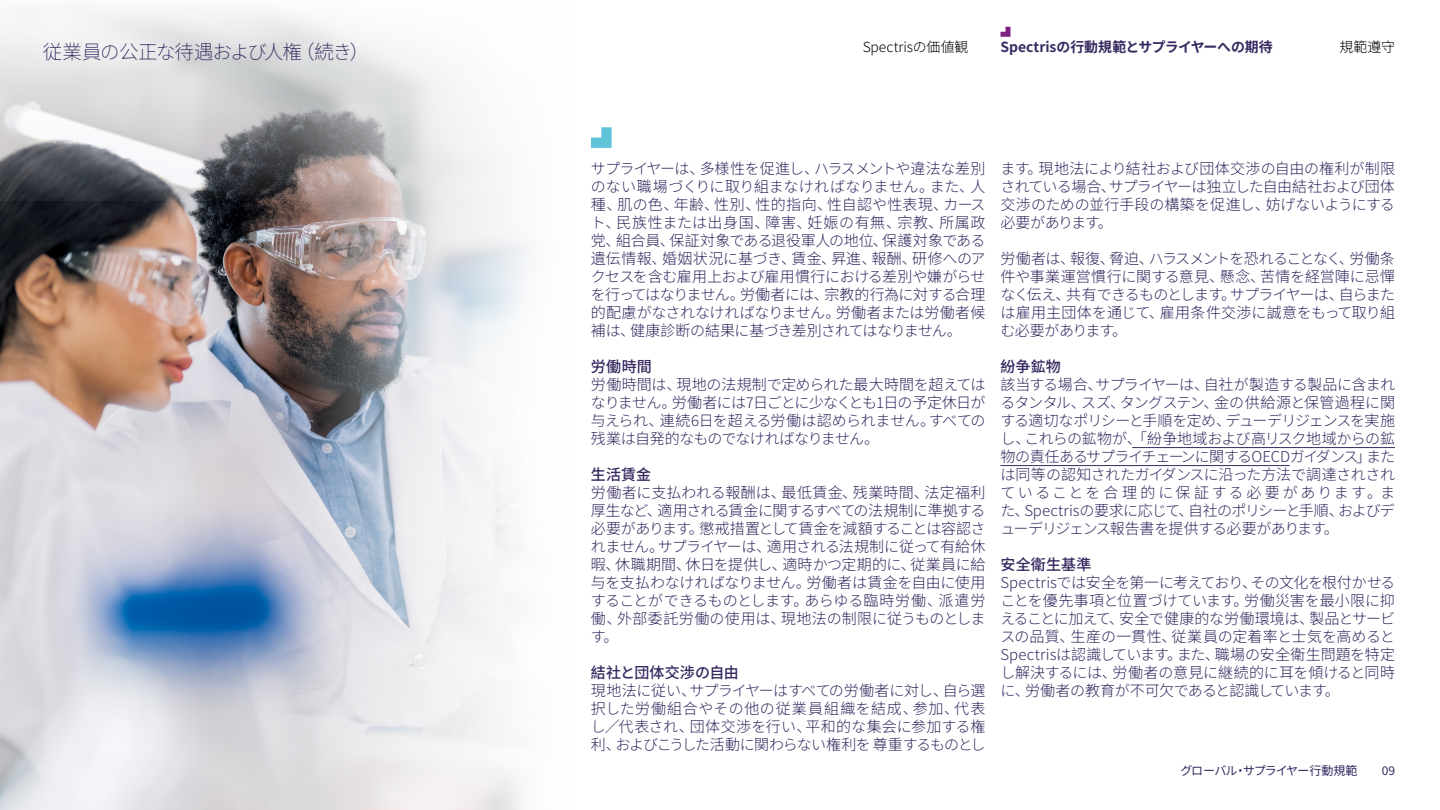
<style>
.page{position:relative;width:1440px;height:810px;background:#fff}
.page>*{position:absolute;margin:0;border:0;box-sizing:border-box;transform-origin:0 0}
.t1{font:200 19.5px "Noto Sans SC";letter-spacing:-.06em;color:#382a61}
.t2{font:300 15px/18px "Noto Sans SC";letter-spacing:-.03em;color:#382a61;text-align:justify}
.t3{font:500 15px "Noto Sans SC";letter-spacing:.01em;color:#382a61}
.t4{font:700 13.88px "Noto Sans SC";letter-spacing:-.005em;color:#382a61}
.t5{font:300 13.88px "Noto Sans SC";color:#000}
.t6{font:12px "Noto Sans SC";letter-spacing:-.055em;color:#382a61}
</style>
<div class="page">
<img style="left:0;top:201px;width:294px;height:609px">
<svg style="left:294px;top:201px;width:236px;height:609px"></svg>
<svg style="left:0;top:9px;width:493px;height:192px"></svg>
<svg style="left:591px;top:127px;width:21px;height:21px"></svg>
<hr style="left:1132px;top:447px;width:263px;height:1px;background:#382a61">
<hr style="left:1000px;top:465px;width:290px;height:1px;background:#382a61">
<svg style="left:1000px;top:27px;width:11px;height:10px"></svg>
<h1 class="t1" style="left:43px;top:41px;width:328px">従業員の公正な待遇および人権（続き）</h1>
<p class="t5" style="left:863px;top:39px;width:107px">Spectrisの価値観</p>
<p class="t4" style="left:1001px;top:39px;width:274px">Spectrisの行動規範とサプライヤーへの期待</p>
<p class="t5" style="left:1339px;top:39px;width:57px">規範遵守</p>
<p class="t2" style="left:591px;top:160px;width:396px">サプライヤーは、多様性を促進し、ハラスメントや違法な差別のない職場づくりに取り組まなければなりません。また、人種、肌の色、年齢、性別、性的指向、性自認や性表現、カースト、民族性または出身国、障害、妊娠の有無、宗教、所属政党、組合員、保証対象である退役軍人の地位、保護対象である遺伝情報、婚姻状況に基づき、賃金、昇進、報酬、研修へのアクセスを含む雇用上および雇用慣行における差別や嫌がらせを行ってはなりません。労働者には、宗教的行為に対する合理的配慮がなされなければなりません。労働者または労働者候補は、健康診断の結果に基づき差別されてはなりません。</p>
<p class="t3" style="left:591px;top:358px;width:62px">労働時間</p>
<p class="t2" style="left:591px;top:376px;width:396px">労働時間は、現地の法規制で定められた最大時間を超えてはなりません。労働者には7日ごとに少なくとも1日の予定休日が与えられ、連続6日を超える労働は認められません。すべての残業は自発的なものでなければなりません。</p>
<p class="t3" style="left:591px;top:466px;width:62px">生活賃金</p>
<p class="t2" style="left:591px;top:484px;width:396px">労働者に支払われる報酬は、最低賃金、残業時間、法定福利厚生など、適用される賃金に関するすべての法規制に準拠する必要があります。懲戒措置として賃金を減額することは容認されません。サプライヤーは、適用される法規制に従って有給休暇、休職期間、休日を提供し、適時かつ定期的に、従業員に給与を支払わなければなりません。労働者は賃金を自由に使用することができるものとします。あらゆる臨時労働、派遣労働、外部委託労働の使用は、現地法の制限に従うものとします。</p>
<p class="t3" style="left:591px;top:664px;width:149px">結社と団体交渉の自由</p>
<p class="t2" style="left:591px;top:682px;width:396px">現地法に従い、サプライヤーはすべての労働者に対し、自ら選択した労働組合やその他の従業員組織を結成、参加、代表し／代表され、団体交渉を行い、平和的な集会に参加する権利、およびこうした活動に関わらない権利を尊重するものとし</p>
<p class="t2" style="left:1000px;top:160px;width:396px">ます。現地法により結社および団体交渉の自由の権利が制限されている場合、サプライヤーは独立した自由結社および団体交渉のための並行手段の構築を促進し、妨げないようにする必要があります。</p>
<p class="t2" style="left:1000px;top:250px;width:396px">労働者は、報復、脅迫、ハラスメントを恐れることなく、労働条件や事業運営慣行に関する意見、懸念、苦情を経営陣に忌憚なく伝え、共有できるものとします。サプライヤーは、自らまたは雇用主団体を通じて、雇用条件交渉に誠意をもって取り組む必要があります。</p>
<p class="t3" style="left:1000px;top:358px;width:62px">紛争鉱物</p>
<p class="t2" style="left:1000px;top:376px;width:396px">該当する場合、サプライヤーは、自社が製造する製品に含まれるタンタル、スズ、タングステン、金の供給源と保管過程に関する適切なポリシーと手順を定め、デューデリジェンスを実施し、これらの鉱物が、「紛争地域および⾼リスク地域からの鉱物の責任あるサプライチェーンに関するOECDガイダンス」または同等の認知されたガイダンスに沿った方法で調達されされていることを合理的に保証する必要があります。また、Spectrisの要求に応じて、自社のポリシーと手順、およびデューデリジェンス報告書を提供する必要があります。</p>
<p class="t3" style="left:1000px;top:556px;width:92px">安全衛生基準</p>
<p class="t2" style="left:1000px;top:574px;width:396px">Spectrisでは安全を第一に考えており、その文化を根付かせることを優先事項と位置づけています。労働災害を最小限に抑えることに加えて、安全で健康的な労働環境は、製品とサービスの品質、生産の一貫性、従業員の定着率と士気を高めるとSpectrisは認識しています。また、職場の安全衛生問題を特定し解決するには、労働者の意見に継続的に耳を傾けると同時に、労働者の教育が不可欠であると認識しています。</p>
<p class="t6" style="left:1180px;top:763px;width:179px">グローバル・サプライヤー行動規範</p>
<p class="t6" style="left:1382px;top:763px;width:15px">09</p>
</div>
